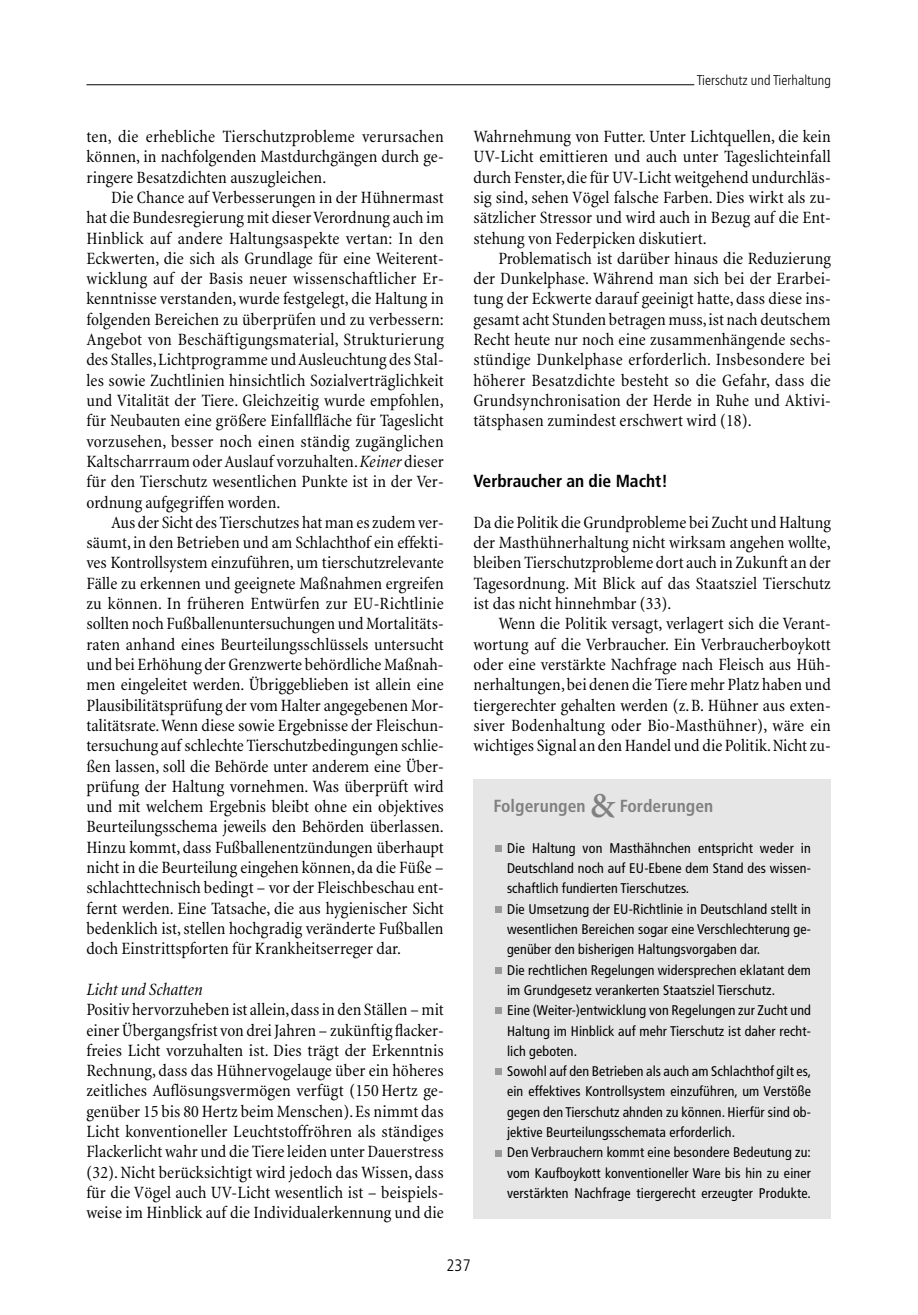
<style>
.page{position:relative;width:918px;height:1315px;background:#fff}
.page>*{position:absolute;margin:0;border:0;box-sizing:border-box;transform-origin:0 0}
.t1{font:condensed 17.5px/20.3px "Minion";letter-spacing:.005em;color:#000;text-align:justify}
.t2{font:700 condensed 17.5px "Frutiger";letter-spacing:.005em;color:#808080}
.t3{font:700 condensed 17.5px "Frutiger";color:#000}
.t4{font:italic condensed 17.5px "Minion";letter-spacing:-.01em;color:#000}
.t5{font:300 condensed 16.62px "Frutiger";color:#000}
.t6{font:condensed 14px/20.3px "Frutiger";letter-spacing:.01em;color:#000}
.t7{font:300 condensed 14px "Frutiger";letter-spacing:.005em;color:#000}
.s1{font-style:italic}
.s2{font-family:"Minion";font-weight:600;font-stretch:normal;font-size:35px}
</style>
<div class="page">
<hr style="left:86px;top:84px;width:608px;height:1px;background:#000">
<div style="left:473px;top:779px;width:358px;height:439px;background:#e6e6e6"></div>
<div style="left:495px;top:1149px;width:7px;height:7px;background:#999"></div>
<div style="left:495px;top:1068px;width:7px;height:7px;background:#999"></div>
<div style="left:495px;top:1007px;width:7px;height:7px;background:#999"></div>
<div style="left:495px;top:966px;width:7px;height:7px;background:#999"></div>
<div style="left:495px;top:906px;width:7px;height:7px;background:#999"></div>
<div style="left:495px;top:845px;width:7px;height:7px;background:#999"></div>
<p class="t1" style="left:86px;top:128px;width:359px">ten, die erhebliche Tierschutzprobleme verursachen können, in nachfolgenden Mastdurchgängen durch ge&shy;ringere Besatzdichten auszugleichen.</p>
<p class="t1" style="left:86px;top:189px;width:359px;text-indent:25px">Die Chance auf Verbesserungen in der Hühnermast hat die Bundesregierung mit dieser Verordnung auch im Hinblick auf andere Haltungsaspekte vertan: In den Eckwerten, die sich als Grundlage für eine Weiterent&shy;wicklung auf der Basis neuer wissenschaftlicher Er&shy;kenntnisse verstanden, wurde festgelegt, die Haltung in folgenden Bereichen zu überprüfen und zu verbessern:<br>Angebot von Beschäftigungsmaterial, Strukturierung des Stalles,Lichtprogramme und Ausleuchtung des Stal&shy;les sowie Zuchtlinien hinsichtlich Sozialverträglichkeit und Vitalität der Tiere. Gleichzeitig wurde empfohlen, für Neubauten eine größere Einfallfläche für Tageslicht vorzusehen, besser noch einen ständig zugänglichen Kaltscharrraum oder Auslauf vorzuhalten.<span class="s1">Keiner</span> dieser für den Tierschutz wesentlichen Punkte ist in der Ver&shy;ordnung aufgegriffen worden.</p>
<p class="t1" style="left:86px;top:514px;width:359px;text-indent:25px">Aus der Sicht des Tierschutzes hat man es zudem ver&shy;säumt, in den Betrieben und am Schlachthof ein effekti&shy;ves Kontrollsystem einzuführen, um tierschutzrelevante Fälle zu erkennen und geeignete Maßnahmen ergreifen zu können. In früheren Entwürfen zur EU-Richtlinie sollten noch Fußballenuntersuchungen und Mortalitäts&shy;raten anhand eines Beurteilungsschlüssels untersucht und bei Erhöhung der Grenzwerte behördliche Maßnah&shy;men eingeleitet werden. Übriggeblieben ist allein eine Plausibilitätsprüfung der vom Halter angegebenen Mor&shy;talitätsrate.Wenn diese sowie Ergebnisse der Fleischun&shy;tersuchung auf schlechte Tierschutzbedingungen schlie&shy;ßen lassen, soll die Behörde unter anderem eine Über&shy;prüfung der Haltung vornehmen. Was überprüft wird und mit welchem Ergebnis bleibt ohne ein objektives Beurteilungsschema jeweils den Behörden überlassen.<br>Hinzu kommt, dass Fußballenentzündungen überhaupt nicht in die Beurteilung eingehen können, da die Füße – schlachttechnisch bedingt – vor der Fleischbeschau ent&shy;fernt werden. Eine Tatsache, die aus hygienischer Sicht bedenklich ist, stellen hochgradig veränderte Fußballen doch Einstrittspforten für Krankheitserreger dar.</p>
<p class="t4" style="left:86px;top:982px;width:118px">Licht und Schatten</p>
<p class="t1" style="left:86px;top:1001px;width:359px">Positiv hervorzuheben ist allein,dass in den Ställen – mit einer Übergangsfrist von drei Jahren – zukünftig flacker&shy;freies Licht vorzuhalten ist. Dies trägt der Erkenntnis Rechnung, dass das Hühnervogelauge über ein höheres zeitliches Auflösungsvermögen verfügt (150 Hertz ge&shy;genüber 15 bis 80 Hertz beim Menschen).Es nimmt das Licht konventioneller Leuchtstoffröhren als ständiges Flackerlicht wahr und die Tiere leiden unter Dauerstress (32). Nicht berücksichtigt wird jedoch das Wissen, dass für die Vögel auch UV-Licht wesentlich ist – beispiels&shy;weise im Hinblick auf die Individualerkennung und die</p>
<p class="t7" style="left:697px;top:75px;width:136px">Tierschutz und Tierhaltung</p>
<p class="t1" style="left:473px;top:128px;width:359px">Wahrnehmung von Futter. Unter Lichtquellen, die kein UV-Licht emittieren und auch unter Tageslichteinfall durch Fenster,die für UV-Licht weitgehend undurchläs&shy;sig sind, sehen Vögel falsche Farben. Dies wirkt als zu&shy;sätzlicher Stressor und wird auch in Bezug auf die Ent&shy;stehung von Federpicken diskutiert.</p>
<p class="t1" style="left:473px;top:250px;width:359px;text-indent:25px">Problematisch ist darüber hinaus die Reduzierung der Dunkelphase. Während man sich bei der Erarbei&shy;tung der Eckwerte darauf geeinigt hatte, dass diese ins&shy;gesamt acht Stunden betragen muss,ist nach deutschem Recht heute nur noch eine zusammenhängende sechs&shy;stündige Dunkelphase erforderlich. Insbesondere bei höherer Besatzdichte besteht so die Gefahr, dass die Grundsynchronisation der Herde in Ruhe und Aktivi&shy;tätsphasen zumindest erschwert wird (18).</p>
<p class="t3" style="left:473px;top:474px;width:196px">Verbraucher an die Macht!</p>
<p class="t1" style="left:473px;top:514px;width:359px">Da die Politik die Grundprobleme bei Zucht und Haltung der Masthühnerhaltung nicht wirksam angehen wollte, bleiben Tierschutzprobleme dort auch in Zukunft an der Tagesordnung. Mit Blick auf das Staatsziel Tierschutz ist das nicht hinnehmbar (33).</p>
<p class="t1" style="left:473px;top:615px;width:359px;text-indent:25px">Wenn die Politik versagt, verlagert sich die Verant&shy;wortung auf die Verbraucher. Ein Verbraucherboykott oder eine verstärkte Nachfrage nach Fleisch aus Hüh&shy;nerhaltungen,bei denen die Tiere mehr Platz haben und tiergerechter gehalten werden (z.B. Hühner aus exten&shy;siver Bodenhaltung oder Bio-Masthühner), wäre ein wichtiges Signal an den Handel und die Politik.Nicht zu-</p>
<p class="t2" style="left:493px;top:799px;width:221px">Folgerungen <span class="s2">&amp;</span> Forderungen</p>
<p class="t6" style="left:507px;top:839px;width:305px">Die Haltung von Masthähnchen entspricht weder in Deutschland noch auf EU-Ebene dem Stand des wissen&shy;schaftlich fundierten Tierschutzes.<br>Die Umsetzung der EU-Richtlinie in Deutschland stellt in wesentlichen Bereichen sogar eine Verschlechterung ge&shy;genüber den bisherigen Haltungsvorgaben dar.<br>Die rechtlichen Regelungen widersprechen eklatant dem im Grundgesetz verankerten Staatsziel Tierschutz.<br>Eine (Weiter-)entwicklung von Regelungen zur Zucht und Haltung im Hinblick auf mehr Tierschutz ist daher recht&shy;lich geboten.<br>Sowohl auf den Betrieben als auch am Schlachthof gilt es, ein effektives Kontrollsystem einzuführen, um Verstöße gegen den Tierschutz ahnden zu können. Hierfür sind ob&shy;jektive Beurteilungsschemata erforderlich.<br>Den Verbrauchern kommt eine besondere Bedeutung zu: vom Kaufboykott konventioneller Ware bis hin zu einer verstärkten Nachfrage tiergerecht erzeugter Produkte.</p>
<p class="t5" style="left:446px;top:1258px;width:26px">237</p>
</div>
